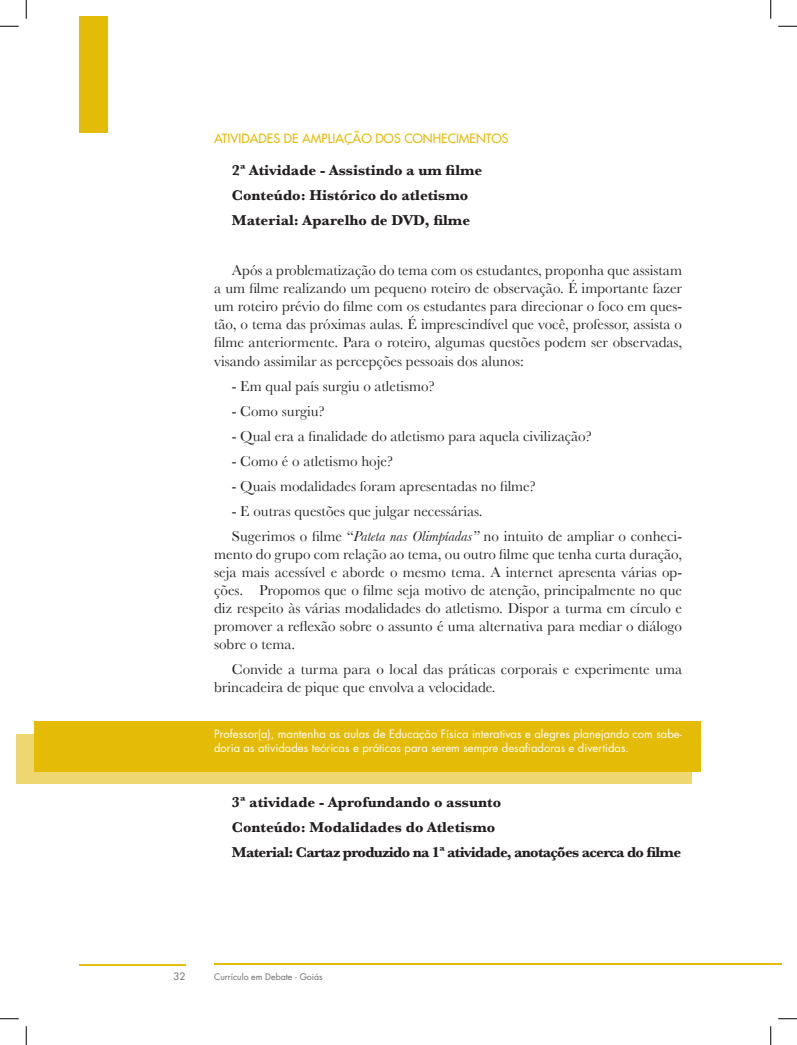
<style>
.page{position:relative;width:797px;height:1045px;background:#fff}
.page>*{position:absolute;margin:0;border:0;box-sizing:border-box;transform-origin:0 0}
.t1{font:15px/18px "Baskerville";color:#231f20;text-align:justify}
.t2{font:700 15px/25.1px "Baskerville";color:#231f20}
.t3{font:500 12.5px "Futura Std";color:#e4bb06}
.t4{font:11.25px/13.5px "Futura Std";color:#fff}
.t5{font:10px "Futura Std";color:#6c6d70}
.t6{font:8.75px "Futura Std";color:#6c6d70}
.s1{font-style:italic}
</style>
<div class="page">
<hr style="left:214px;top:963px;width:556px;height:2px;background:#e4bb06">
<hr style="left:79px;top:963px;width:107px;height:2px;background:#e4bb06">
<div style="left:79px;top:16px;width:29px;height:117px;background:#e4bb06"></div>
<svg style="left:770px;top:963px;width:11px;height:2px"></svg>
<div style="left:16px;top:734px;width:675px;height:50px;background:#eed670"></div>
<div style="left:35px;top:721px;width:666px;height:51px;background:#e4bb06"></div>
<svg style="left:0;top:25px;width:19px;height:2px"></svg>
<svg style="left:778px;top:25px;width:19px;height:2px"></svg>
<svg style="left:0;top:1018px;width:19px;height:1px"></svg>
<svg style="left:778px;top:1018px;width:19px;height:1px"></svg>
<svg style="left:25px;top:0;width:2px;height:19px"></svg>
<svg style="left:25px;top:1026px;width:2px;height:19px"></svg>
<svg style="left:770px;top:0;width:1px;height:19px"></svg>
<svg style="left:770px;top:1026px;width:1px;height:19px"></svg>
<p class="t3" style="left:214px;top:130px;width:296px">ATIVIDADES DE AMPLIAÇÃO DOS CONHECIMENTOS</p>
<p class="t2" style="left:232px;top:158px;width:252px">2ª Atividade - Assistindo a um filme<br>Conteúdo: Histórico do atletismo<br>Material: Aparelho de DVD, filme</p>
<p class="t1" style="left:214px;top:261px;width:469px;text-indent:18px">Após a problematização do tema com os estudantes, proponha que assistam a um filme realizando um pequeno roteiro de observação. É importante fazer um roteiro prévio do filme com os estudantes para direcionar o foco em ques&shy;tão, o tema das próximas aulas. É imprescindível que você, professor, assista o filme anteriormente. Para o roteiro, algumas questões podem ser observadas, visando assimilar as percepções pessoais dos alunos:</p>
<p class="t1" style="left:232px;top:376px;width:204px">- Em qual país surgiu o atletismo?</p>
<p class="t1" style="left:232px;top:402px;width:94px">- Como surgiu?</p>
<p class="t1" style="left:232px;top:427px;width:361px">- Qual era a finalidade do atletismo para aquela civilização?</p>
<p class="t1" style="left:232px;top:452px;width:163px">- Como é o atletismo hoje?</p>
<p class="t1" style="left:232px;top:477px;width:305px">- Quais modalidades foram apresentadas no filme?</p>
<p class="t1" style="left:232px;top:498px;width:451px;line-height:25.1px">- E outras questões que julgar necessárias.<br>Sugerimos o filme “<span class="s1">Pateta nas Olimpíadas”</span> no intuito de ampliar o conheci-</p>
<p class="t1" style="left:214px;top:545px;width:469px">mento do grupo com relação ao tema, ou outro filme que tenha curta duração, seja mais acessível e aborde o mesmo tema. A internet apresenta várias op&shy;ções. Propomos que o filme seja motivo de atenção, principalmente no que diz respeito às várias modalidades do atletismo. Dispor a turma em círculo e promover a reflexão sobre o assunto é uma alternativa para mediar o diálogo sobre o tema.</p>
<p class="t1" style="left:214px;top:660px;width:469px;text-indent:18px">Convide a turma para o local das práticas corporais e experimente uma brincadeira de pique que envolva a velocidade.</p>
<p class="t4" style="left:214px;top:727px;width:469px">Professor(a), mantenha as aulas de Educação Física interativas e alegres planejando com sabe&shy;doria as atividades teóricas e práticas para serem sempre desafiadoras e divertidas.</p>
<p class="t2" style="left:232px;top:789px;width:451px">3ª atividade - Aprofundando o assunto<br>Conteúdo: Modalidades do Atletismo<br>Material: Cartaz produzido na 1ª atividade, anotações acerca do filme</p>
<p class="t5" style="left:173px;top:970px;width:14px">32</p>
<p class="t6" style="left:214px;top:971px;width:110px">Currículo em Debate - Goiás</p>
</div>
